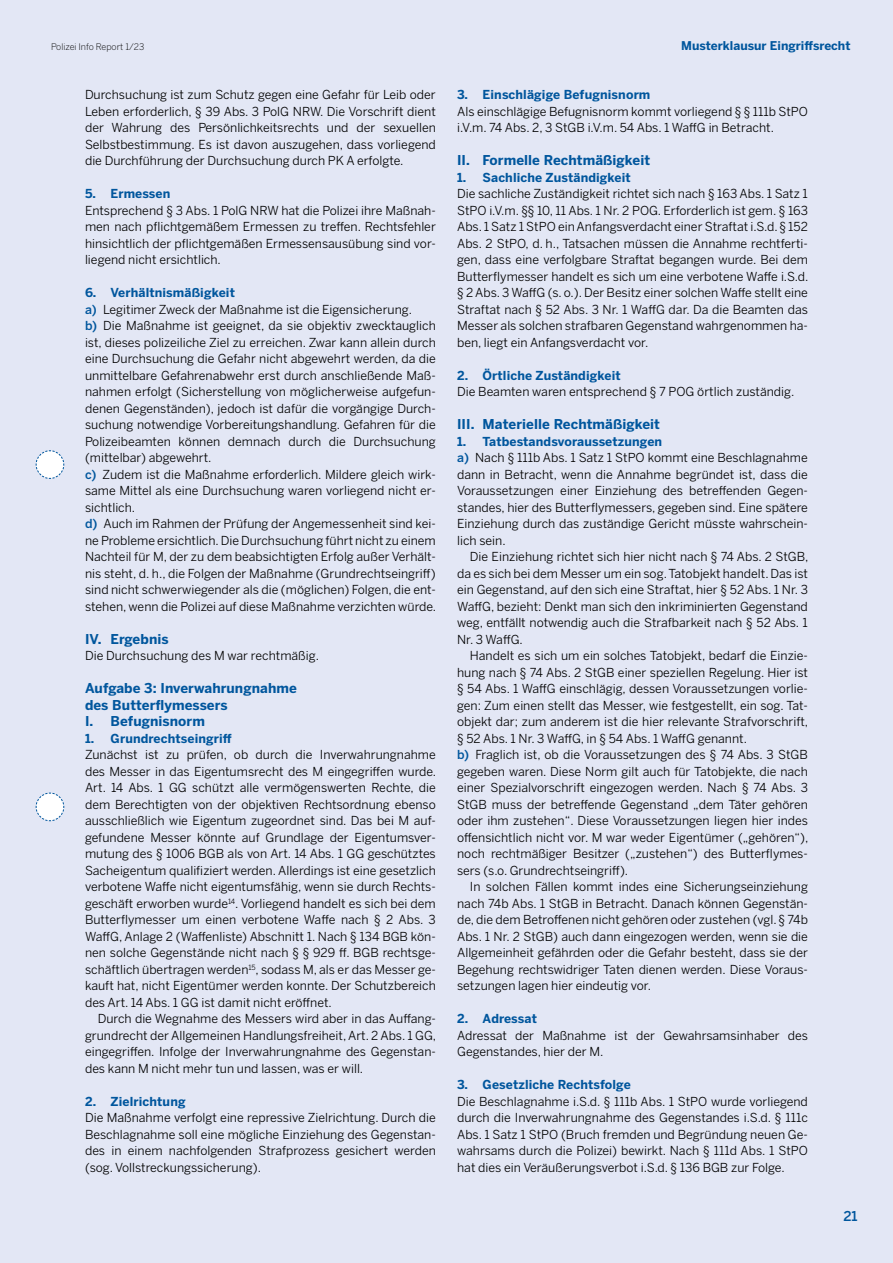
<style>
.page{position:relative;width:893px;height:1263px;background:#e3e7f5}
.page>*{position:absolute;margin:0;border:0;box-sizing:border-box;transform-origin:0 0}
.t1{font:700 13.5px/16.5px "Benton Sans";letter-spacing:.005em;color:#00569d}
.t2{font:500 13.5px "Benton Sans";color:#00569d}
.t3{font:12.3px/16.5px "Benton Sans";color:#000;text-align:justify}
.t4{font:700 12.3px "Benton Sans";letter-spacing:.01em;color:#00569d}
.t5{font:700 12px "Benton Sans";color:#00569d}
.t6{font:300 9px "Benton Sans";color:#000}
.s1{font-weight:700;color:#00569d}
.s2{font-weight:500;color:#00569d}
</style>
<div class="page">
<svg style="left:35px;top:792px;width:30px;height:29px"></svg>
<svg style="left:35px;top:450px;width:30px;height:29px"></svg>
<p class="t6" style="left:51px;top:41px;width:95px">Polizei Info Report 1/23</p>
<p class="t3" style="left:85px;top:86px;width:352px">Durchsuchung ist zum Schutz gegen eine Gefahr für Leib oder Leben erforderlich, § 39 Abs. 3 PolG NRW. Die Vorschrift dient der Wahrung des Persönlichkeitsrechts und der sexuellen Selbstbestimmung. Es ist davon auszugehen, dass vorliegend die Durchführung der Durchsuchung durch PK A erfolgte.</p>
<p class="t4" style="left:85px;top:186px;width:87px">5. Ermessen</p>
<p class="t3" style="left:85px;top:202px;width:352px">Entsprechend § 3 Abs. 1 PolG NRW hat die Polizei ihre Maßnah&shy;men nach pflichtgemäßem Ermessen zu treffen. Rechtsfehler hinsichtlich der pflichtgemäßen Ermessensausübung sind vor&shy;liegend nicht ersichtlich.</p>
<p class="t3" style="left:85px;top:284px;width:353px;text-align:left"><span class="s1">6. Verhältnismäßigkeit<br></span><span class="s2">a)</span> Legitimer Zweck der Maßnahme ist die Eigensicherung.<br><span class="s2">b)</span> Die Maßnahme ist geeignet, da sie objektiv zwecktauglich ist, dieses polizeiliche Ziel zu erreichen. Zwar kann allein durch eine Durchsuchung die Gefahr nicht abgewehrt werden, da die unmittelbare Gefahrenabwehr erst durch anschließende Maß&shy;nahmen erfolgt (Sicherstellung von möglicherweise aufgefun&shy;denen Gegenständen), jedoch ist dafür die vorgängige Durch&shy;suchung notwendige Vorbereitungshandlung. Gefahren für die Polizeibeamten können demnach durch die Durchsuchung (mittelbar) abgewehrt.<br><span class="s2">c)</span> Zudem ist die Maßnahme erforderlich. Mildere gleich wirk&shy;same Mittel als eine Durchsuchung waren vorliegend nicht er&shy;sichtlich.<br><span class="s2">d)</span> Auch im Rahmen der Prüfung der Angemessenheit sind kei&shy;ne Probleme ersichtlich. Die Durchsuchung führt nicht zu einem Nachteil für M, der zu dem beabsichtigten Erfolg außer Verhält&shy;nis steht, d. h., die Folgen der Maßnahme (Grundrechtseingriff) sind nicht schwerwiegender als die (möglichen) Folgen, die ent&shy;stehen, wenn die Polizei auf diese Maßnahme verzichten würde.</p>
<p class="t1" style="left:85px;top:631px;width:85px">IV. Ergebnis</p>
<p class="t3" style="left:85px;top:647px;width:235px">Die Durchsuchung des M war rechtmäßig.</p>
<p class="t1" style="left:85px;top:680px;width:213px">Aufgabe 3: Inverwahrungnahme des Butterflymessers<br>I. Befugnisnorm</p>
<p class="t4" style="left:85px;top:730px;width:148px">1. Grundrechtseingriff</p>
<p class="t3" style="left:85px;top:746px;width:353px">Zunächst ist zu prüfen, ob durch die Inverwahrungnahme des Messer in das Eigentumsrecht des M eingegriffen wurde.<br>Art. 14 Abs. 1 GG schützt alle vermögenswerten Rechte, die dem Berechtigten von der objektiven Rechtsordnung ebenso ausschließlich wie Eigentum zugeordnet sind. Das bei M auf&shy;gefundene Messer könnte auf Grundlage der Eigentumsver&shy;mutung des § 1006 BGB als von Art. 14 Abs. 1 GG geschütztes Sacheigentum qualifiziert werden. Allerdings ist eine gesetzlich verbotene Waffe nicht eigentumsfähig, wenn sie durch Rechts&shy;geschäft erworben wurde<sup>14</sup>. Vorliegend handelt es sich bei dem Butterflymesser um einen verbotene Waffe nach § 2 Abs. 3<br>WaffG, Anlage 2 (Waffenliste) Abschnitt 1. Nach § 134 BGB kön&shy;nen solche Gegenstände nicht nach § § 929 ff. BGB rechtsge&shy;schäftlich übertragen werden<sup>15</sup>, sodass M, als er das Messer ge&shy;kauft hat, nicht Eigentümer werden konnte. Der Schutzbereich des Art. 14 Abs. 1 GG ist damit nicht eröffnet.</p>
<p class="t3" style="left:85px;top:1010px;width:353px;text-indent:13px">Durch die Wegnahme des Messers wird aber in das Auffang&shy;grundrecht der Allgemeinen Handlungsfreiheit, Art. 2 Abs. 1 GG, eingegriffen. Infolge der Inverwahrungnahme des Gegenstan&shy;des kann M nicht mehr tun und lassen, was er will.</p>
<p class="t4" style="left:85px;top:1093px;width:102px">2. Zielrichtung</p>
<p class="t3" style="left:85px;top:1109px;width:352px">Die Maßnahme verfolgt eine repressive Zielrichtung. Durch die Beschlagnahme soll eine mögliche Einziehung des Gegenstan&shy;des in einem nachfolgenden Strafprozess gesichert werden (sog. Vollstreckungssicherung).</p>
<p class="t5" style="left:681px;top:38px;width:171px">Musterklausur Eingriffsrecht</p>
<p class="t4" style="left:457px;top:87px;width:195px">3. Einschlägige Befugnisnorm</p>
<p class="t3" style="left:457px;top:103px;width:352px">Als einschlägige Befugnisnorm kommt vorliegend § § 111b StPO i.V.m. 74 Abs. 2, 3 StGB i.V.m. 54 Abs. 1 WaffG in Betracht.</p>
<p class="t1" style="left:457px;top:152px;width:194px">II. Formelle Rechtmäßigkeit</p>
<p class="t4" style="left:457px;top:169px;width:175px">1. Sachliche Zuständigkeit</p>
<p class="t3" style="left:457px;top:185px;width:353px">Die sachliche Zuständigkeit richtet sich nach § 163 Abs. 1 Satz 1<br>StPO i.V.m. §§ 10, 11 Abs. 1 Nr. 2 POG. Erforderlich ist gem. § 163<br>Abs. 1 Satz 1 StPO ein Anfangsverdacht einer Straftat i.S.d. § 152<br>Abs. 2 StPO, d. h., Tatsachen müssen die Annahme rechtferti&shy;gen, dass eine verfolgbare Straftat begangen wurde. Bei dem Butterflymesser handelt es sich um eine verbotene Waffe i.S.d. § 2 Abs. 3 WaffG (s. o.). Der Besitz einer solchen Waffe stellt eine Straftat nach § 52 Abs. 3 Nr. 1 WaffG dar. Da die Beamten das Messer als solchen strafbaren Gegenstand wahrgenommen ha&shy;ben, liegt ein Anfangsverdacht vor.</p>
<p class="t4" style="left:457px;top:367px;width:165px">2. Örtliche Zuständigkeit</p>
<p class="t3" style="left:457px;top:383px;width:339px">Die Beamten waren entsprechend § 7 POG örtlich zuständig.</p>
<p class="t1" style="left:457px;top:416px;width:204px">III. Materielle Rechtmäßigkeit</p>
<p class="t3" style="left:457px;top:433px;width:352px;text-align:left"><span class="s1">1. Tatbestandsvoraussetzungen<br></span><span class="s2">a)</span> Nach § 111b Abs. 1 Satz 1 StPO kommt eine Beschlagnahme dann in Betracht, wenn die Annahme begründet ist, dass die Voraussetzungen einer Einziehung des betreffenden Gegen&shy;standes, hier des Butterflymessers, gegeben sind. Eine spätere Einziehung durch das zuständige Gericht müsste wahrschein&shy;lich sein.</p>
<p class="t3" style="left:457px;top:548px;width:353px;text-indent:13px">Die Einziehung richtet sich hier nicht nach § 74 Abs. 2 StGB, da es sich bei dem Messer um ein sog. Tatobjekt handelt. Das ist ein Gegenstand, auf den sich eine Straftat, hier § 52 Abs. 1 Nr. 3<br>WaffG, bezieht: Denkt man sich den inkriminierten Gegenstand weg, entfällt notwendig auch die Strafbarkeit nach § 52 Abs. 1<br>Nr. 3 WaffG.</p>
<p class="t3" style="left:457px;top:647px;width:353px;text-align:left;text-indent:13px">Handelt es sich um ein solches Tatobjekt, bedarf die Einzie&shy;hung nach § 74 Abs. 2 StGB einer speziellen Regelung. Hier ist § 54 Abs. 1 WaffG einschlägig, dessen Voraussetzungen vorlie&shy;gen: Zum einen stellt das Messer, wie festgestellt, ein sog. Tat&shy;objekt dar; zum anderem ist die hier relevante Strafvorschrift, § 52 Abs. 1 Nr. 3 WaffG, in § 54 Abs. 1 WaffG genannt.<br><span class="s2">b)</span> Fraglich ist, ob die Voraussetzungen des § 74 Abs. 3 StGB gegeben waren. Diese Norm gilt auch für Tatobjekte, die nach einer Spezialvorschrift eingezogen werden. Nach § 74 Abs. 3<br>StGB muss der betreffende Gegenstand „dem Täter gehören oder ihm zustehen“. Diese Voraussetzungen liegen hier indes offensichtlich nicht vor. M war weder Eigentümer („gehören“), noch rechtmäßiger Besitzer („zustehen“) des Butterflymes&shy;sers (s.o. Grundrechtseingriff).</p>
<p class="t3" style="left:457px;top:878px;width:352px;text-indent:13px">In solchen Fällen kommt indes eine Sicherungseinziehung nach 74b Abs. 1 StGB in Betracht. Danach können Gegenstän&shy;de, die dem Betroffenen nicht gehören oder zustehen (vgl. § 74b Abs. 1 Nr. 2 StGB) auch dann eingezogen werden, wenn sie die Allgemeinheit gefährden oder die Gefahr besteht, dass sie der Begehung rechtswidriger Taten dienen werden. Diese Voraus&shy;setzungen lagen hier eindeutig vor.</p>
<p class="t4" style="left:457px;top:1011px;width:81px">2. Adressat</p>
<p class="t3" style="left:457px;top:1027px;width:352px">Adressat der Maßnahme ist der Gewahrsamsinhaber des<br>Gegenstandes, hier der M.</p>
<p class="t4" style="left:457px;top:1077px;width:175px">3. Gesetzliche Rechtsfolge</p>
<p class="t3" style="left:457px;top:1093px;width:352px">Die Beschlagnahme i.S.d. § 111b Abs. 1 StPO wurde vorliegend durch die Inverwahrungnahme des Gegenstandes i.S.d. § 111c Abs. 1 Satz 1 StPO (Bruch fremden und Begründung neuen Ge&shy;wahrsams durch die Polizei) bewirkt. Nach § 111d Abs. 1 StPO hat dies ein Veräußerungsverbot i.S.d. § 136 BGB zur Folge.</p>
<p class="t2" style="left:843px;top:1208px;width:16px">21</p>
</div>
